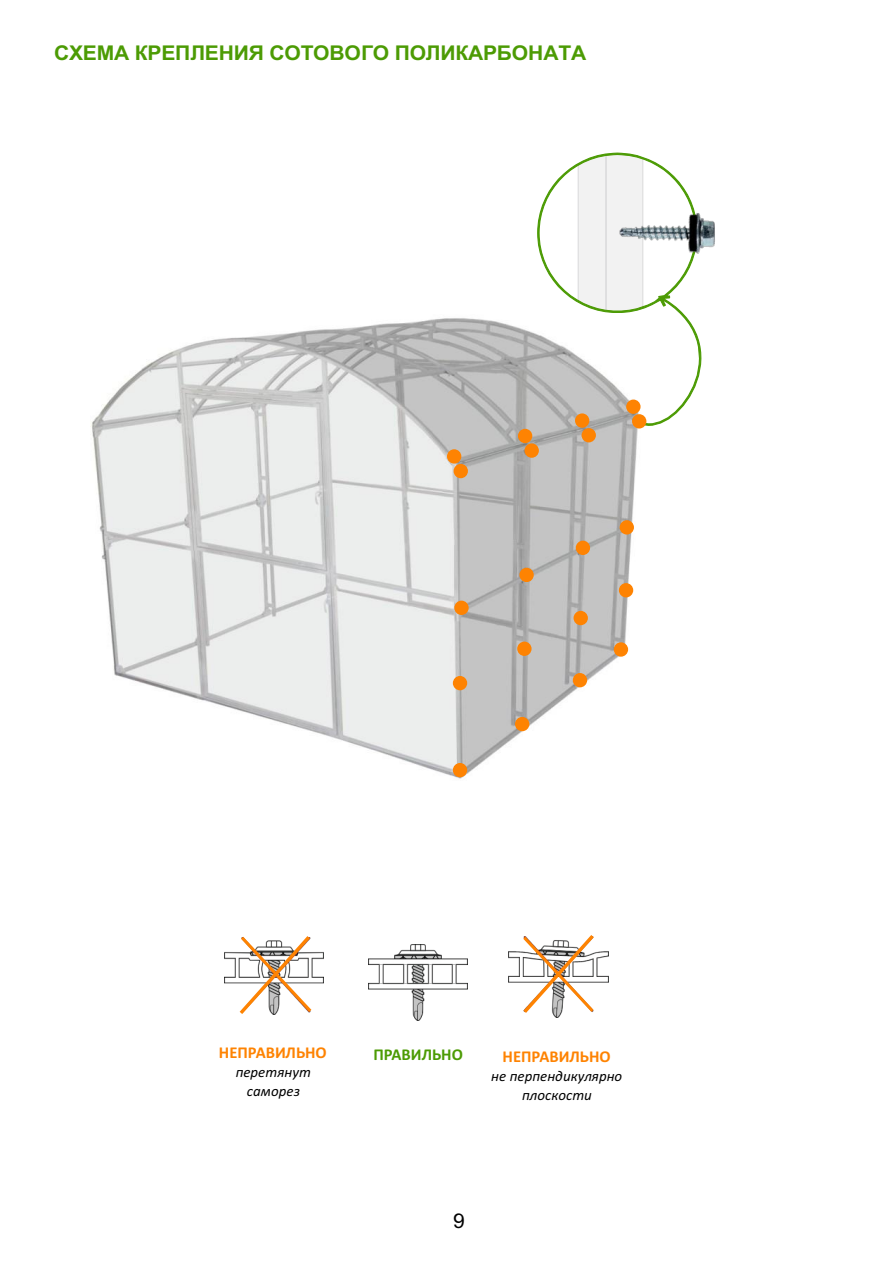
<style>
.page{position:relative;width:893px;height:1262px;background:#fff}
.page>*{position:absolute;margin:0;border:0;box-sizing:border-box;transform-origin:0 0}
.t1{font:700 20.4px "Arial";letter-spacing:-.01em;color:#4c9b04;scale:1.04 1}
.t2{font:20.4px "Arial";color:#000;scale:1.04 1}
.t3{font:700 16.5px "Calibri";color:#fe8302}
.t4{font:700 16.5px "Calibri";color:#4c9b04}
.t5{font:italic 15px/18.3px "Calibri";color:#000;text-align:center}
</style>
<div class="page">
<svg style="left:537px;top:152px;width:165px;height:274px"></svg>
<img style="left:594px;top:197px;width:121px;height:72px">
<img style="left:90px;top:315px;width:550px;height:464px">
<div style="left:447px;top:449px;width:14px;height:14px;background:#fe8302;border-radius:50%"></div>
<div style="left:518px;top:429px;width:14px;height:14px;background:#fe8302;border-radius:50%"></div>
<div style="left:575px;top:413px;width:14px;height:15px;background:#fe8302;border-radius:50%"></div>
<div style="left:626px;top:399px;width:14px;height:15px;background:#fe8302;border-radius:50%"></div>
<div style="left:453px;top:464px;width:15px;height:14px;background:#fe8302;border-radius:50%"></div>
<div style="left:524px;top:443px;width:15px;height:15px;background:#fe8302;border-radius:50%"></div>
<div style="left:581px;top:428px;width:15px;height:14px;background:#fe8302;border-radius:50%"></div>
<div style="left:632px;top:414px;width:14px;height:14px;background:#fe8302;border-radius:50%"></div>
<div style="left:454px;top:600px;width:14px;height:15px;background:#fe8302;border-radius:50%"></div>
<div style="left:519px;top:568px;width:14px;height:14px;background:#fe8302;border-radius:50%"></div>
<div style="left:575px;top:540px;width:15px;height:15px;background:#fe8302;border-radius:50%"></div>
<div style="left:619px;top:520px;width:15px;height:14px;background:#fe8302;border-radius:50%"></div>
<div style="left:453px;top:676px;width:14px;height:14px;background:#fe8302;border-radius:50%"></div>
<div style="left:517px;top:641px;width:14px;height:15px;background:#fe8302;border-radius:50%"></div>
<div style="left:573px;top:611px;width:15px;height:14px;background:#fe8302;border-radius:50%"></div>
<div style="left:619px;top:583px;width:14px;height:14px;background:#fe8302;border-radius:50%"></div>
<div style="left:453px;top:763px;width:14px;height:14px;background:#fe8302;border-radius:50%"></div>
<div style="left:515px;top:717px;width:14px;height:14px;background:#fe8302;border-radius:50%"></div>
<div style="left:573px;top:673px;width:14px;height:14px;background:#fe8302;border-radius:50%"></div>
<div style="left:613px;top:642px;width:15px;height:14px;background:#fe8302;border-radius:50%"></div>
<img style="left:224px;top:952px;width:99px;height:60px">
<svg style="left:240px;top:936px;width:71px;height:78px"></svg>
<img style="left:508px;top:936px;width:100px;height:81px">
<svg style="left:523px;top:935px;width:70px;height:78px"></svg>
<img style="left:368px;top:944px;width:99px;height:76px">
<h1 class="t1" style="left:54px;top:45px;width:513px">СХЕМА КРЕПЛЕНИЯ СОТОВОГО ПОЛИКАРБОНАТА</h1>
<p class="t3" style="left:219px;top:1046px;width:109px">НЕПРАВИЛЬНО</p>
<p class="t5" style="left:236px;top:1064px;width:77px">перетянут саморез</p>
<p class="t4" style="left:373px;top:1047px;width:91px">ПРАВИЛЬНО</p>
<p class="t3" style="left:502px;top:1050px;width:110px">НЕПРАВИЛЬНО</p>
<p class="t5" style="left:491px;top:1068px;width:132px">не перпендикулярно плоскости</p>
<h1 class="t2" style="left:453px;top:1212px;width:13px">9</h1>
</div>
